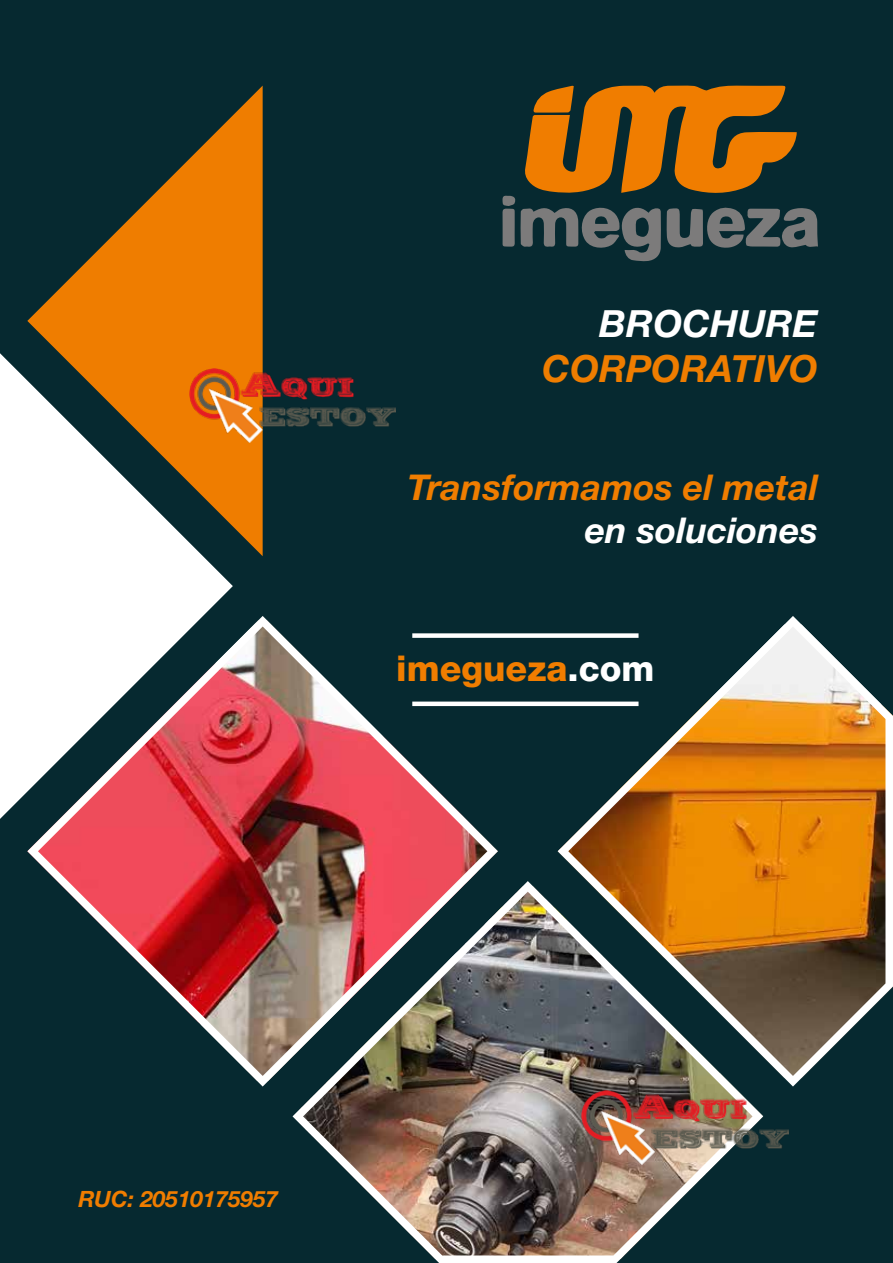
<style>
.page{position:relative;width:893px;height:1263px;background:#062930}
.page>*{position:absolute;margin:0;border:0;box-sizing:border-box;transform-origin:0 0}
.t1{font:italic 700 37.5px "Helvetica Neue LT Std";color:#ef7d00}
.t2{font:italic 700 37.5px "Helvetica Neue LT Std";color:#fff}
.t3{font:italic 700 35.55px "Helvetica Neue LT Std";color:#f07d00}
.t4{font:italic 700 35.55px "Helvetica Neue LT Std";color:#fff}
.t5{font:800 35.55px "Helvetica Neue LT Std";color:#f07d00}
.t6{font:italic 700 22.5px "Helvetica Neue LT Std";color:#f07d00}
.s1{color:#fff}
</style>
<div class="page">
<svg style="left:502px;top:85px;width:316px;height:176px"></svg>
<svg style="left:27px;top:86px;width:236px;height:470px;fill:#ef7d00"></svg>
<svg style="left:558px;top:616px;width:335px;height:470px"></svg>
<img style="left:27px;top:616px;width:471px;height:470px">
<img style="left:293px;top:881px;width:470px;height:382px">
<svg style="left:0;top:353px;width:233px;height:466px;fill:#fff"></svg>
<div style="left:412px;top:701px;width:226px;height:5px;background:#fff"></div>
<div style="left:412px;top:633px;width:226px;height:5px;background:#fff"></div>
<img style="left:189px;top:368px;width:207px;height:75px">
<img style="left:581px;top:1090px;width:207px;height:75px">
<p class="t2" style="left:599px;top:301px;width:220px">BROCHURE</p>
<p class="t1" style="left:542px;top:346px;width:277px">CORPORATIVO</p>
<p class="t3" style="left:408px;top:466px;width:412px">Transformamos el metal</p>
<p class="t4" style="left:585px;top:508px;width:235px">en soluciones</p>
<p class="t5" style="left:396px;top:648px;width:260px">imegueza<span class="s1">.com</span></p>
<p class="t6" style="left:78px;top:1185px;width:201px">RUC: 20510175957</p>
</div>
